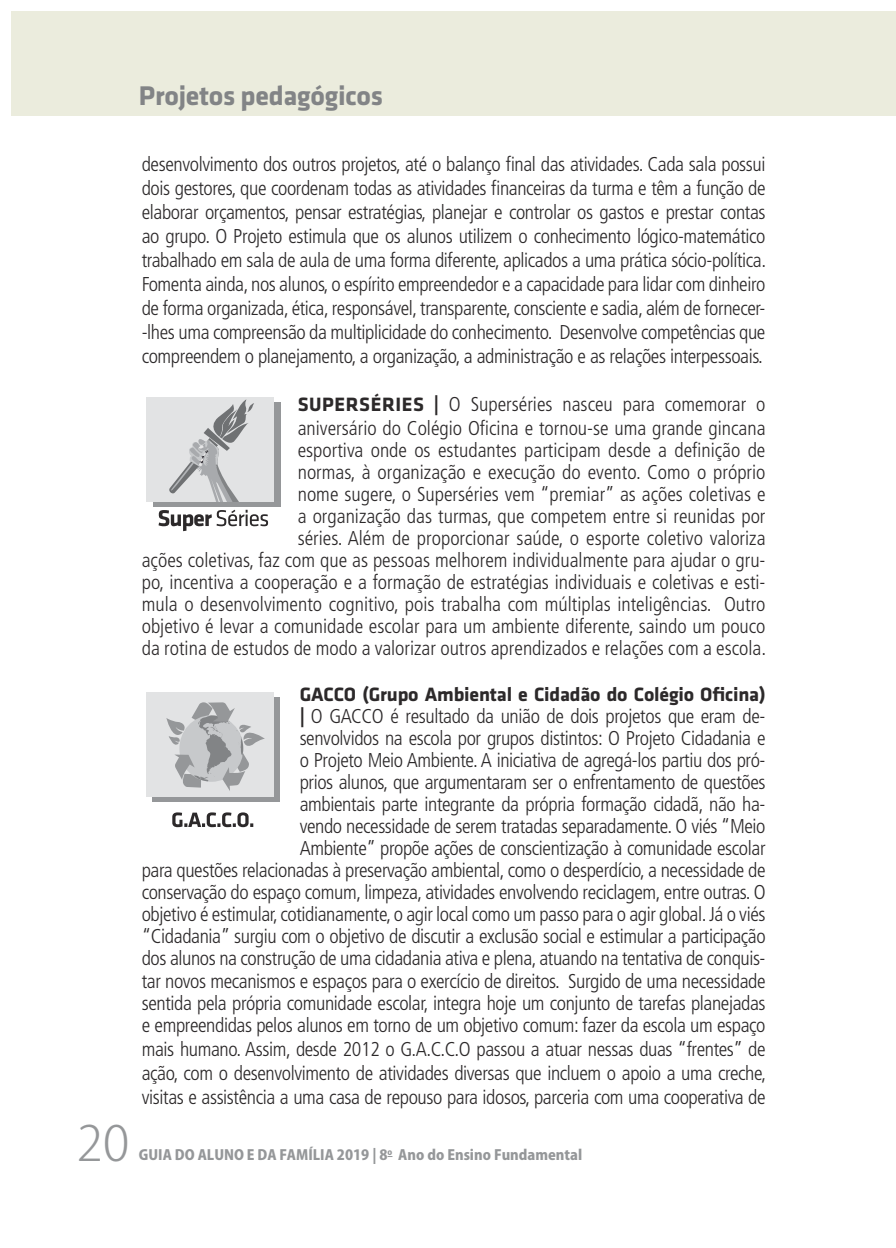
<style>
.page{position:relative;width:896px;height:1248px;background:#fff}
.page>*{position:absolute;margin:0;border:0;box-sizing:border-box;transform-origin:0 0}
.t1{font:300 48px "Koz Go Pro";color:#959799}
.t2{font:700 28px "Klavika";letter-spacing:-.01em;color:#828486}
.t3{font:300 condensed 20px/22px "Frutiger";letter-spacing:-.02em;color:#2c292a;text-align:justify}
.t4{font:300 condensed 20px/22px "Frutiger";color:#2c292a}
.t5{font:700 20px "Klavika";letter-spacing:-.01em;color:#2c292a}
.t6{font:800 14px "Koz Go Pro";color:#959799}
.s1{font-family:"Klavika";font-weight:700;font-stretch:normal}
</style>
<div class="page">
<div style="left:11px;top:11px;width:856px;height:105px;background:#ebecdd"></div>
<div style="left:867px;top:11px;width:29px;height:105px;background:#ebecdd"></div>
<svg style="left:153px;top:697px;width:127px;height:104px"></svg>
<div style="left:146px;top:692px;width:127px;height:104px;background:#e2e3e4"></div>
<svg style="left:166px;top:702px;width:99px;height:89px"></svg>
<svg style="left:172px;top:812px;width:81px;height:15px"></svg>
<div style="left:153px;top:402px;width:128px;height:105px;background:#959799"></div>
<div style="left:146px;top:397px;width:128px;height:104px;background:#e2e3e4"></div>
<svg style="left:169px;top:399px;width:85px;height:102px"></svg>
<svg style="left:158px;top:509px;width:110px;height:22px"></svg>
<h2 class="t2" style="left:139px;top:80px;width:245px">Projetos pedagógicos</h2>
<h1 class="t1" style="left:77px;top:1111px;width:54px">20</h1>
<p class="t3" style="left:142px;top:154px;width:626px;line-height:24px">desenvolvimento dos outros projetos, até o balanço final das atividades. Cada sala possui dois gestores, que coordenam todas as atividades financeiras da turma e têm a função de elaborar orçamentos, pensar estratégias, planejar e controlar os gastos e prestar contas ao grupo. O Projeto estimula que os alunos utilizem o conhecimento lógico-matemático trabalhado em sala de aula de uma forma diferente, aplicados a uma prática sócio-política.<br>Fomenta ainda, nos alunos, o espírito empreendedor e a capacidade para lidar com dinheiro de forma organizada, ética, responsável, transparente, consciente e sadia, além de fornecer--lhes uma compreensão da multiplicidade do conhecimento. Desenvolve competências que compreendem o planejamento, a organização, a administração e as relações interpessoais.</p>
<p class="t4" style="left:298px;top:394px;width:469px;line-height:24px"><span class="s1">SUPERSÉRIES |</span> O Superséries nasceu para comemorar o aniversário do Colégio Oficina e tornou-se uma grande gincana</p>
<p class="t4" style="left:142px;top:441px;width:626px;text-align:right">esportiva onde os estudantes participam desde a definição de<br>normas, à organização e execução do evento. Como o próprio<br>nome sugere, o Superséries vem “premiar” as ações coletivas e<br>a organização das turmas, que competem entre si reunidas por<br>séries. Além de proporcionar saúde, o esporte coletivo valoriza<br>ações coletivas, faz com que as pessoas melhorem individualmente para ajudar o gru&shy;po, incentiva a cooperação e a formação de estratégias individuais e coletivas e esti&shy;mula o desenvolvimento cognitivo, pois trabalha com múltiplas inteligências. Outro objetivo é levar a comunidade escolar para um ambiente diferente, saindo um pouco da rotina de estudos de modo a valorizar outros aprendizados e relações com a escola.</p>
<p class="t5" style="left:300px;top:683px;width:467px">GACCO (Grupo Ambiental e Cidadão do Colégio Oficina)</p>
<p class="t3" style="left:142px;top:707px;width:625px;text-align:right"><span class="s1">|</span> O GACCO é resultado da união de dois projetos que eram de-<br>senvolvidos na escola por grupos distintos: O Projeto Cidadania e<br>o Projeto Meio Ambiente. A iniciativa de agregá-los partiu dos pró-<br>prios alunos, que argumentaram ser o enfrentamento de questões<br>ambientais parte integrante da própria formação cidadã, não ha-<br>vendo necessidade de serem tratadas separadamente. O viés “Meio<br>Ambiente” propõe ações de conscientização à comunidade escolar<br>para questões relacionadas à preservação ambiental, como o desperdício, a necessidade de conservação do espaço comum, limpeza, atividades envolvendo reciclagem, entre outras. O objetivo é estimular, cotidianamente, o agir local como um passo para o agir global. Já o viés “Cidadania” surgiu com o objetivo de discutir a exclusão social e estimular a participação dos alunos na construção de uma cidadania ativa e plena, atuando na tentativa de conquis&shy;tar novos mecanismos e espaços para o exercício de direitos. Surgido de uma necessidade sentida pela própria comunidade escolar, integra hoje um conjunto de tarefas planejadas e empreendidas pelos alunos em torno de um objetivo comum: fazer da escola um espaço</p>
<p class="t3" style="left:142px;top:1038px;width:626px;line-height:24px">mais humano. Assim, desde 2012 o G.A.C.C.O passou a atuar nessas duas “frentes” de ação, com o desenvolvimento de atividades diversas que incluem o apoio a uma creche, visitas e assistência a uma casa de repouso para idosos, parceria com uma cooperativa de</p>
<p class="t6" style="left:139px;top:1145px;width:445px">GUIA DO ALUNO E DA FAMÍLIA 2019 | 8<sup>o</sup> Ano do Ensino Fundamental</p>
</div>
